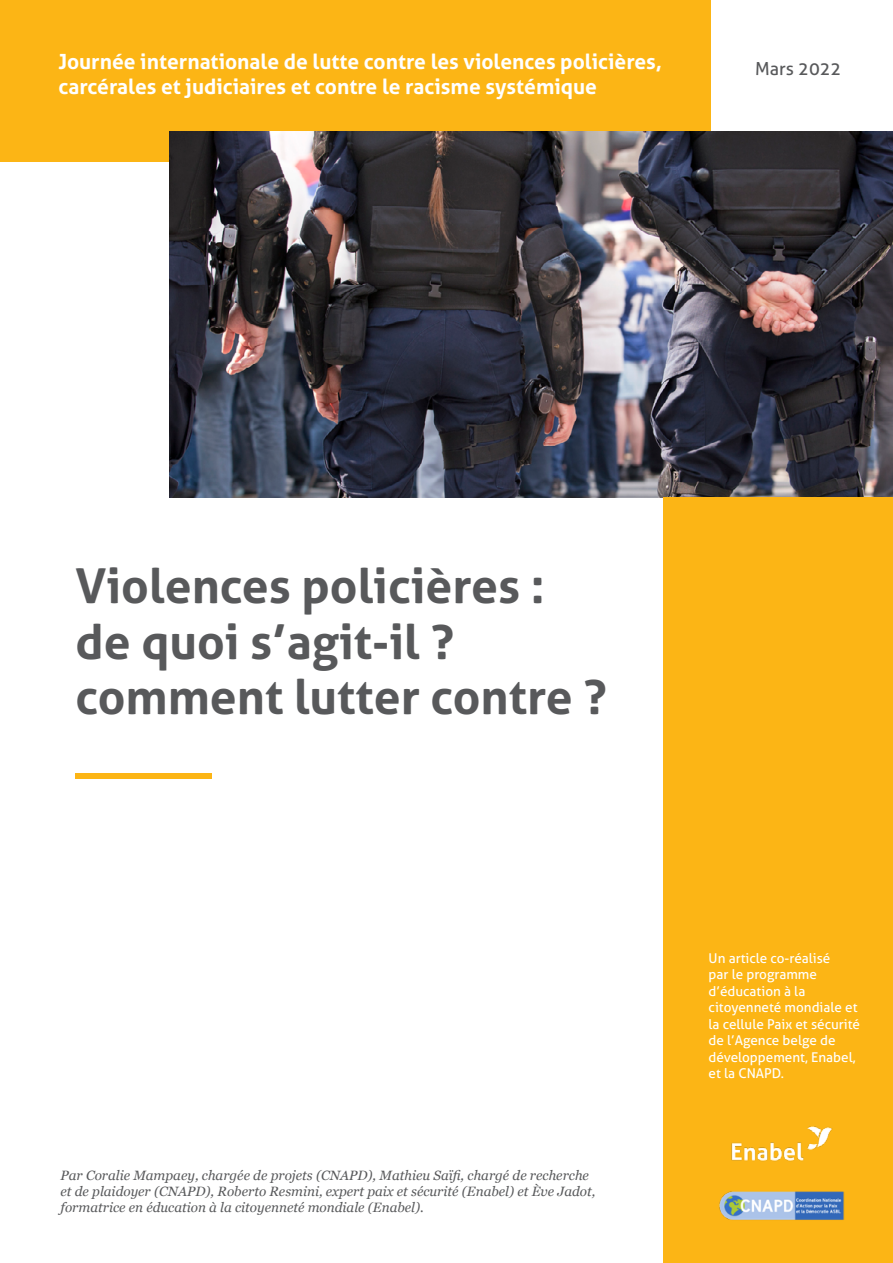
<style>
.page{position:relative;width:893px;height:1263px;background:#fff}
.page>*{position:absolute;margin:0;border:0;box-sizing:border-box;transform-origin:0 0}
.t1{font:700 48px/55.5px "Aller";color:#58595b}
.t2{font:700 21px/25.2px "Aller";color:#fff}
.t3{font:18px "Aller";color:#58595b}
.t4{font:italic 13.5px/16.2px "Georgia";color:#58595b}
.t5{font:13.5px/16.5px "Aller";color:#fff}
</style>
<div class="page">
<div style="left:0;top:0;width:710px;height:162px;background:#fcb515"></div>
<img style="left:170px;top:131px;width:723px;height:366px">
<div style="left:663px;top:497px;width:230px;height:766px;background:#fcb515"></div>
<img style="left:731px;top:1126px;width:102px;height:35px">
<img style="left:719px;top:1191px;width:126px;height:29px">
<div style="left:76px;top:773px;width:136px;height:6px;background:#fcb515"></div>
<h2 class="t2" style="left:58px;top:48px;width:605px">Journée internationale de lutte contre les violences policières, carcérales et judiciaires et contre le racisme systémique</h2>
<h3 class="t3" style="left:755px;top:58px;width:88px">Mars 2022</h3>
<h1 class="t1" style="left:76px;top:558px;width:533px">Violences policières : de quoi s’agit-il ? comment lutter contre ?</h1>
<p class="t4" style="left:61px;top:1167px;width:536px">Par Coralie Mampaey, chargée de projets (CNAPD), Mathieu Saïfi, chargé de recherche et de plaidoyer (CNAPD), Roberto Resmini, expert paix et sécurité (Enabel) et Ève Jadot, formatrice en éducation à la citoyenneté mondiale (Enabel).</p>
<p class="t5" style="left:709px;top:949px;width:153px">Un article co-réalisé<br>par le programme d’éducation à la citoyenneté mondiale et la cellule Paix et sécurité de l’Agence belge de développement, Enabel, et la CNAPD.</p>
</div>
